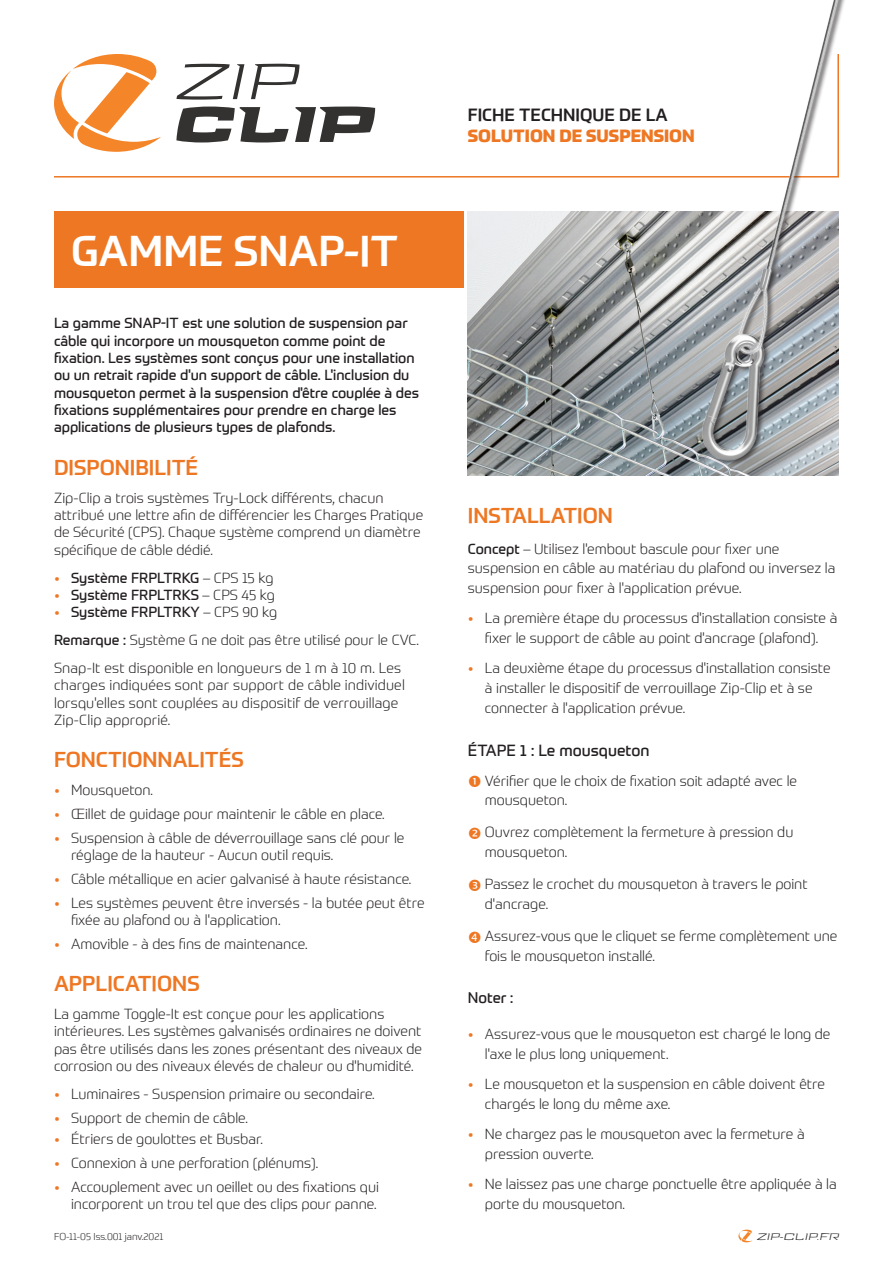
<style>
.page{position:relative;width:893px;height:1263px;background:#fff}
.page>*{position:absolute;margin:0;border:0;box-sizing:border-box;transform-origin:0 0}
.t1{font:500 42px "Prometo";color:#fff}
.t2{font:500 21px "Prometo";color:#ee7723}
.t3{font:800 17.25px "Prometo";color:#ee7723}
.t4{font:500 17.25px "Prometo";color:#231f20}
.t5{font:15.75px "Prometo";color:#231f20}
.t6{font:15px "Prometo";color:#231f20}
.t7{font:300 14.25px/19.6px "Prometo";color:#231f20}
.t8{font:14.25px/17.4px "Prometo";color:#231f20}
.t9{font:10.8px "Aviano Future Regular Fast";color:#231f20}
.t10{font:300 9.75px "Prometo";color:#231f20}
.s1{color:#ee7723}
.s2{font-weight:300}
.s3{font-weight:400;color:#ee7723}
.s4{font-weight:400}
</style>
<div class="page">
<svg style="left:738px;top:1229px;width:14px;height:13px"></svg>
<svg style="left:54px;top:54px;width:639px;height:124px"></svg>
<img style="left:468px;top:212px;width:371px;height:264px">
<div style="left:54px;top:212px;width:410px;height:76px;background:#ee7723"></div>
<img style="left:693px;top:0;width:152px;height:475px">
<h1 class="t1" style="left:71px;top:225px;width:329px">GAMME SNAP-IT</h1>
<p class="t8" style="left:54px;top:314px;width:367px">La gamme SNAP-IT est une solution de suspension par câble qui incorpore un mousqueton comme point de fixation. Les systèmes sont conçus pour une installation ou un retrait rapide d'un support de câble. L'inclusion du mousqueton permet à la suspension d'être couplée à des fixations supplémentaires pour prendre en charge les applications de plusieurs types de plafonds.</p>
<h2 class="t2" style="left:54px;top:454px;width:146px">DISPONIBILITÉ</h2>
<p class="t7" style="left:54px;top:489px;width:371px;line-height:17.4px">Zip-Clip a trois systèmes Try-Lock différents, chacun attribué une lettre afin de différencier les Charges Pratique de Sécurité (CPS). Chaque système comprend un diamètre spécifique de câble dédié.</p>
<p class="t8" style="left:54px;top:569px;width:221px"><span class="s1">•</span> Système FRPLTRKG <span class="s2">– CPS 15 kg</span></p>
<p class="t8" style="left:54px;top:586px;width:223px"><span class="s1">•</span> Système FRPLTRKS <span class="s2">– CPS 45 kg</span></p>
<p class="t7" style="left:54px;top:598px;width:366px;line-height:27.9px"><span class="s3">•</span> <span class="s4">Système FRPLTRKY</span> – CPS 90 kg<br><span class="s4">Remarque :</span> Système G ne doit pas être utilisé pour le CVC.<br>Snap-It est disponible en longueurs de 1 m à 10 m. Les</p>
<p class="t7" style="left:54px;top:676px;width:352px;line-height:17.4px">charges indiquées sont par support de câble individuel lorsqu'elles sont couplées au dispositif de verrouillage<br>Zip-Clip approprié.</p>
<h2 class="t2" style="left:54px;top:747px;width:191px">FONCTIONNALITÉS</h2>
<p class="t7" style="left:54px;top:780px;width:101px"><span class="s3">•</span> Mousqueton.</p>
<p class="t7" style="left:54px;top:804px;width:332px"><span class="s3">•</span> Œillet de guidage pour maintenir le câble en place.</p>
<p class="t7" style="left:71px;top:829px;width:335px;line-height:17.4px;text-indent:-17px"><span class="s3">•</span> Suspension à câble de déverrouillage sans clé pour le réglage de la hauteur - Aucun outil requis.</p>
<p class="t7" style="left:54px;top:869px;width:359px"><span class="s3">•</span> Câble métallique en acier galvanisé à haute résistance.</p>
<p class="t7" style="left:71px;top:894px;width:355px;line-height:17.4px;text-indent:-17px"><span class="s3">•</span> Les systèmes peuvent être inversés - la butée peut être fixée au plafond ou à l'application.</p>
<p class="t7" style="left:54px;top:934px;width:255px"><span class="s3">•</span> Amovible - à des fins de maintenance.</p>
<h2 class="t2" style="left:54px;top:970px;width:147px">APPLICATIONS</h2>
<p class="t7" style="left:54px;top:1005px;width:370px;line-height:17.4px">La gamme Toggle-It est conçue pour les applications intérieures. Les systèmes galvanisés ordinaires ne doivent pas être utilisés dans les zones présentant des niveaux de corrosion ou des niveaux élevés de chaleur ou d'humidité.</p>
<p class="t7" style="left:54px;top:1084px;width:322px"><span class="s3">•</span> Luminaires - Suspension primaire ou secondaire.</p>
<p class="t7" style="left:54px;top:1108px;width:196px"><span class="s3">•</span> Support de chemin de câble.</p>
<p class="t7" style="left:54px;top:1129px;width:210px"><span class="s3">•</span> Étriers de goulottes et Busbar.</p>
<p class="t7" style="left:54px;top:1153px;width:266px"><span class="s3">•</span> Connexion à une perforation (plénums).</p>
<p class="t7" style="left:54px;top:1178px;width:326px;line-height:17.4px;text-align:right"><span class="s3">•</span> Accouplement avec un oeillet ou des fixations qui incorporent un trou tel que des clips pour panne.</p>
<p class="t4" style="left:468px;top:105px;width:201px">FICHE TECHNIQUE DE LA</p>
<p class="t3" style="left:468px;top:125px;width:228px">SOLUTION DE SUSPENSION</p>
<h2 class="t2" style="left:468px;top:503px;width:147px">INSTALLATION</h2>
<p class="t7" style="left:468px;top:539px;width:369px"><span class="s4">Concept</span> – Utilisez l'embout bascule pour fixer une suspension en câble au matériau du plafond ou inversez la suspension pour fixer à l'application prévue.</p>
<p class="t7" style="left:468px;top:608px;width:371px;text-align:center"><span class="s3">•</span> La première étape du processus d'installation consiste à fixer le support de câble au point d'ancrage (plafond).</p>
<p class="t7" style="left:485px;top:658px;width:347px;text-indent:-17px"><span class="s3">•</span> La deuxième étape du processus d'installation consiste à installer le dispositif de verrouillage Zip-Clip et à se connecter à l'application prévue.</p>
<p class="t5" style="left:468px;top:740px;width:183px">ÉTAPE 1 : Le mousqueton</p>
<p class="t7" style="left:485px;top:770px;width:314px">Vérifier que le choix de fixation soit adapté avec le mousqueton.</p>
<p class="t7" style="left:485px;top:822px;width:310px">Ouvrez complètement la fermeture à pression du mousqueton.</p>
<p class="t7" style="left:485px;top:874px;width:324px">Passez le crochet du mousqueton à travers le point d'ancrage.</p>
<p class="t7" style="left:485px;top:926px;width:354px">Assurez-vous que le cliquet se ferme complètement une fois le mousqueton installé.</p>
<p class="t6" style="left:468px;top:988px;width:47px">Noter :</p>
<p class="t7" style="left:485px;top:1024px;width:347px;text-indent:-17px"><span class="s3">•</span> Assurez-vous que le mousqueton est chargé le long de l'axe le plus long uniquement.</p>
<p class="t7" style="left:485px;top:1074px;width:342px;text-indent:-17px"><span class="s3">•</span> Le mousqueton et la suspension en câble doivent être chargés le long du même axe.</p>
<p class="t7" style="left:485px;top:1124px;width:321px;text-indent:-17px"><span class="s3">•</span> Ne chargez pas le mousqueton avec la fermeture à pression ouverte.</p>
<p class="t7" style="left:485px;top:1174px;width:353px;text-indent:-17px"><span class="s3">•</span> Ne laissez pas une charge ponctuelle être appliquée à la porte du mousqueton.</p>
<p class="t10" style="left:54px;top:1230px;width:111px">FO-11-05 Iss.001 janv.2021</p>
<p class="t9" style="left:756px;top:1231px;width:84px">ZIP-CLIP.FR</p>
</div>
